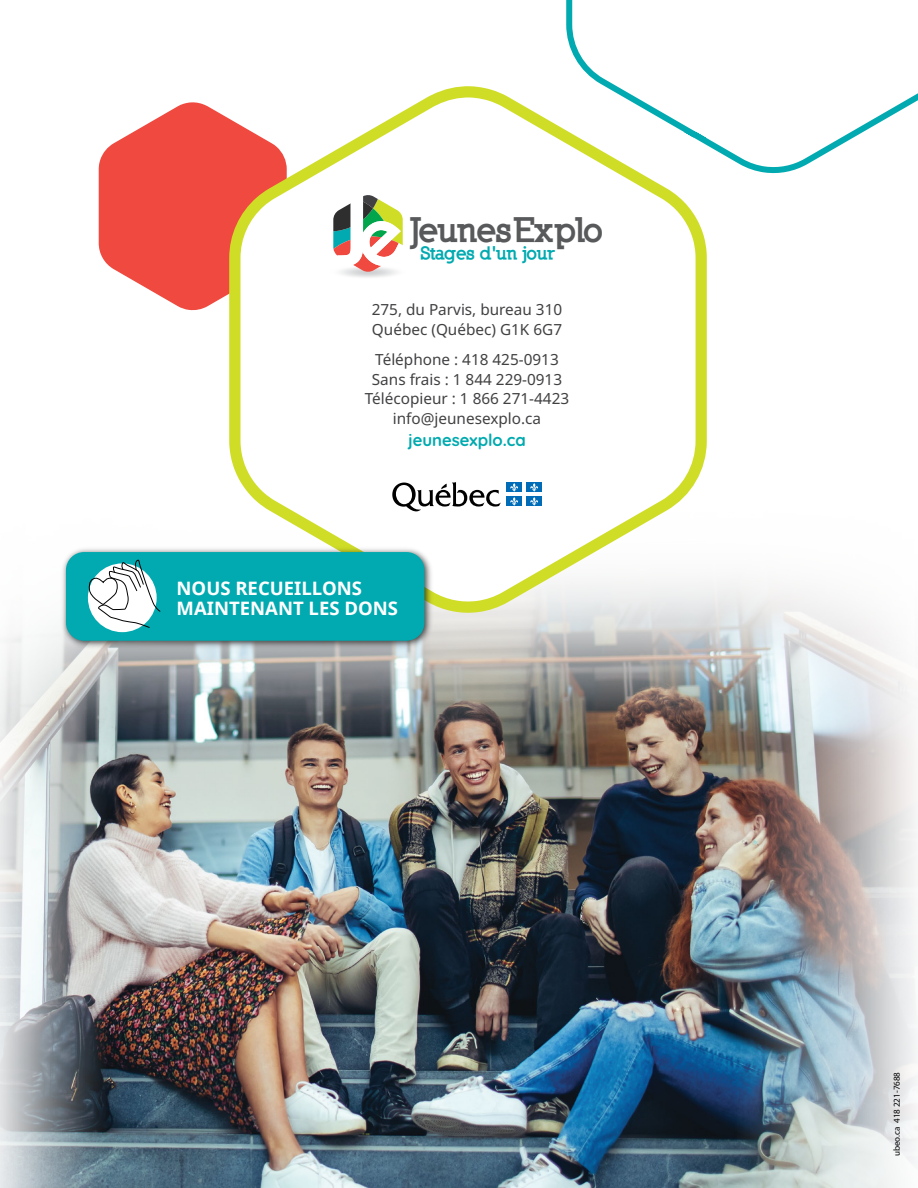
<style>
.page{position:relative;width:918px;height:1188px;background:#fff}
.page>*{position:absolute;margin:0;border:0;box-sizing:border-box;transform-origin:0 0}
.t1{font:900 33.6px "Nilland";letter-spacing:-.04em;color:#58595b}
.t2{font:700 18.45px/20.2px "Noto Sans";color:#fff}
.t3{font:900 17.85px "Nilland";letter-spacing:-.035em;color:#00aab0}
.t4{font:700 16.65px "Quicksand";color:#00aaaf}
.t5{font:15.3px/19.5px "Noto Sans";color:#414042}
.t6{font:9px "Myriad Pro";color:#000}
</style>
<div class="page">
<img style="left:0;top:772px;width:917px;height:416px">
<img style="left:0;top:581px;width:915px;height:212px">
<svg style="left:99px;top:102px;width:125px;height:209px"></svg>
<svg style="left:566px;top:0;width:352px;height:174px"></svg>
<svg style="left:224px;top:79px;width:489px;height:542px"></svg>
<svg style="left:330px;top:195px;width:76px;height:84px"></svg>
<svg style="left:392px;top:482px;width:109px;height:30px"></svg>
<div style="left:506px;top:483px;width:16px;height:9px;background:#006cb7"></div>
<div style="left:526px;top:483px;width:16px;height:9px;background:#006cb7"></div>
<div style="left:506px;top:497px;width:16px;height:9px;background:#006cb7"></div>
<svg style="left:510px;top:483px;width:8px;height:23px"></svg>
<div style="left:526px;top:497px;width:16px;height:9px;background:#006cb7"></div>
<svg style="left:530px;top:483px;width:8px;height:23px"></svg>
<img style="left:58px;top:544px;width:378px;height:108px">
<div style="left:66px;top:552px;width:358px;height:89px;background:#00aab0;border-radius:18px"></div>
<svg style="left:88px;top:559px;width:73px;height:69px"></svg>
<h1 class="t1" style="left:411px;top:209px;width:195px">JeunesExplo</h1>
<p class="t3" style="left:421px;top:242px;width:136px">Stages d'un jour</p>
<p class="t5" style="left:372px;top:300px;width:192px">275, du Parvis, bureau 310<br>Québec (Québec) G1K 6G7</p>
<p class="t5" style="left:365px;top:350px;width:206px;text-align:center">Téléphone : 418 425-0913<br>Sans frais : 1 844 229-0913<br>Télécopieur : 1 866 271-4423 info@jeunesexplo.ca</p>
<p class="t4" style="left:408px;top:426px;width:119px">jeunesexplo.ca</p>
<p class="t2" style="left:177px;top:578px;width:223px">NOUS RECUEILLONS<br>MAINTENANT LES DONS</p>
<p class="t6" style="left:892px;top:1156px;width:86px;rotate:-90deg">ubeo.ca 418 221-7688</p>
</div>
